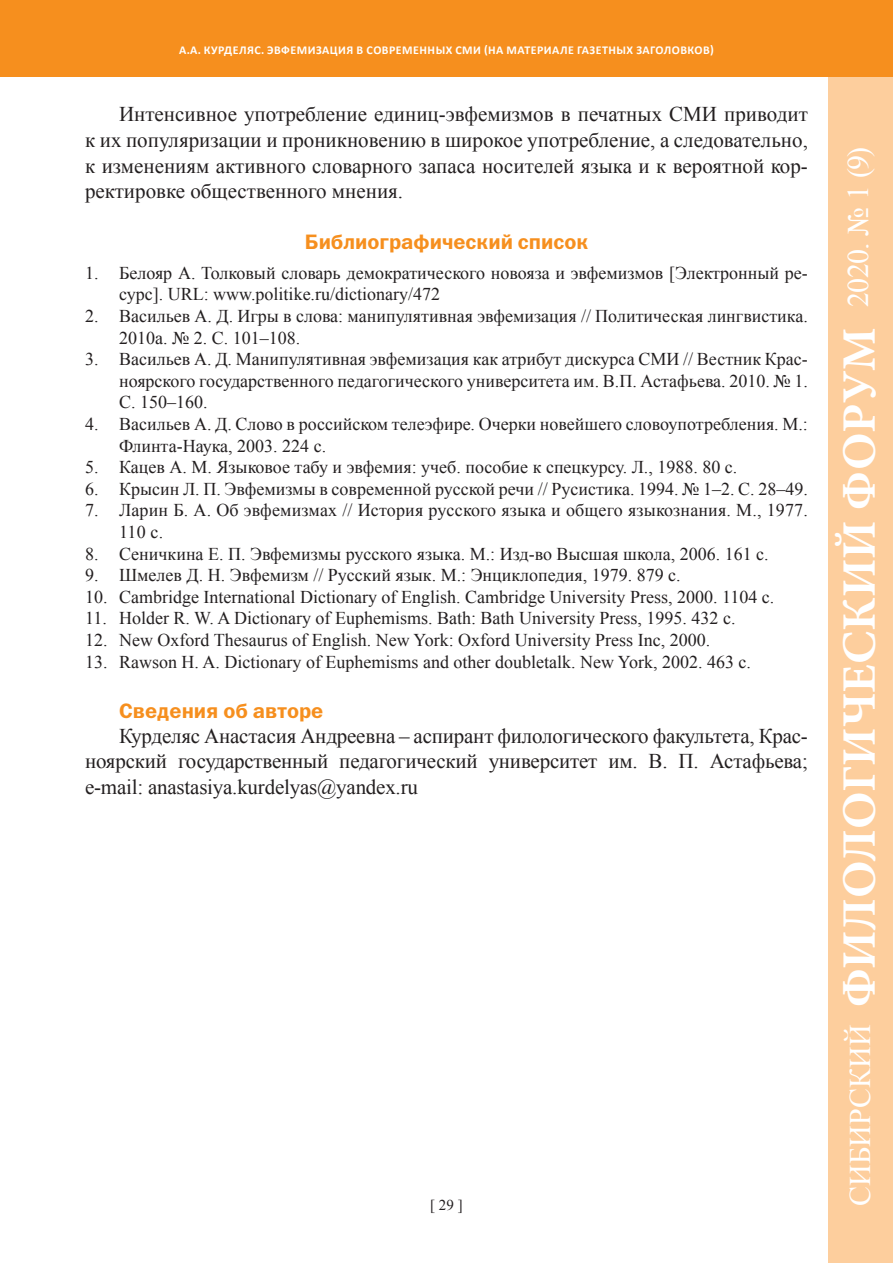
<style>
.page{position:relative;width:893px;height:1263px;background:#fff}
.page>*{position:absolute;margin:0;border:0;box-sizing:border-box;transform-origin:0 0}
.t1{font:700 48px "Minion Pro";color:#fff}
.t2{font:30px "Times New Roman";letter-spacing:-.005em;color:#fff}
.t3{font:21px/25.8px "Times New Roman";letter-spacing:-.01em;color:#231f20;text-align:justify}
.t4{font:21px "ez Franklin Goth Demi";color:#f68f1e}
.t5{font:18px/21.6px "Times New Roman";color:#231f20}
.t6{font:15px "Times New Roman";color:#231f20}
.t7{font:700 12px "Calibri";letter-spacing:.04em;color:#fff}
</style>
<div class="page">
<div style="left:828px;top:0;width:65px;height:1263px;background:#fdce9d"></div>
<div style="left:0;top:0;width:893px;height:77px;background:#f68f1e"></div>
<p class="t7" style="left:179px;top:43px;width:54px">А.А. Курделяс</p>
<p class="t7" style="left:261px;top:43px;width:454px">. ЭВФЕМИЗАЦИЯ В СОВРЕМЕННЫХ СМИ (НА МАТЕРИАЛЕ ГАЗЕТНЫХ ЗАГОЛОВКОВ)</p>
<p class="t3" style="left:85px;top:101px;width:724px;text-indent:34px">Интенсивное употребление единиц-эвфемизмов в печатных СМИ приводит к их популяризации и проникновению в широкое употребление, а следовательно, к изменениям активного словарного запаса носителей языка и к вероятной кор&shy;ректировке общественного мнения.</p>
<p class="t4" style="left:305px;top:230px;width:285px">Библиографический список</p>
<p class="t5" style="left:119px;top:262px;width:690px;text-indent:-34px">1. Белояр А. Толковый словарь демократического новояза и эвфемизмов [Электронный ре&shy;сурс]. URL: www.politike.ru/dictionary/472</p>
<p class="t5" style="left:119px;top:305px;width:690px;text-indent:-34px">2. Васильев А. Д. Игры в слова: манипулятивная эвфемизация // Политическая лингвистика.<br>2010а. № 2. С. 101–108.</p>
<p class="t5" style="left:119px;top:348px;width:690px;text-align:justify;text-indent:-34px">3. Васильев А. Д. Манипулятивная эвфемизация как атрибут дискурса СМИ // Вестник Крас&shy;ноярского государственного педагогического университета им. В.П. Астафьева. 2010. № 1.<br>С. 150–160.</p>
<p class="t5" style="left:119px;top:413px;width:690px;text-indent:-34px">4. Васильев А. Д. Слово в российском телеэфире. Очерки новейшего словоупотребления. М.:<br>Флинта-Наука, 2003. 224 с.</p>
<p class="t5" style="left:85px;top:456px;width:654px">5. Кацев А. М. Языковое табу и эвфемия: учеб. пособие к спецкурсу. Л., 1988. 80 с.</p>
<p class="t5" style="left:85px;top:478px;width:724px">6. Крысин Л. П. Эвфемизмы в современной русской речи // Русистика. 1994. № 1–2. С. 28–49.</p>
<p class="t5" style="left:119px;top:499px;width:690px;text-indent:-34px">7. Ларин Б. А. Об эвфемизмах // История русского языка и общего языкознания. М., 1977.<br>110 с.</p>
<p class="t5" style="left:85px;top:542px;width:685px">8. Сеничкина Е. П. Эвфемизмы русского языка. М.: Изд-во Высшая школа, 2006. 161 с.</p>
<p class="t5" style="left:85px;top:564px;width:597px">9. Шмелев Д. Н. Эвфемизм // Русский язык. М.: Энциклопедия, 1979. 879 с.</p>
<p class="t5" style="left:85px;top:586px;width:691px">10. Cambridge International Dictionary of English. Cambridge University Press, 2000. 1104 с.</p>
<p class="t5" style="left:85px;top:607px;width:652px">11. Holder R. W. A Dictionary of Euphemisms. Bath: Bath University Press, 1995. 432 с.</p>
<p class="t5" style="left:85px;top:629px;width:627px">12. New Oxford Thesaurus of English. New York: Oxford University Press Inc, 2000.</p>
<p class="t5" style="left:85px;top:650px;width:667px">13. Rawson H. A. Dictionary of Euphemisms and other doubletalk. New York, 2002. 463 с.</p>
<p class="t4" style="left:119px;top:699px;width:206px">Сведения об авторе</p>
<p class="t3" style="left:85px;top:723px;width:724px;line-height:25.2px;text-indent:34px">Курделяс Анастасия Андреевна – аспирант филологического факультета, Крас&shy;ноярский государственный педагогический университет им. В. П. Астафьева; e-mail: anastasiya.kurdelyas@yandex.ru</p>
<p class="t6" style="left:430px;top:1194px;width:34px">[ 29 ]</p>
<h2 class="t2" style="left:838px;top:307px;width:161px;rotate:-90deg">2020. № 1 (9)</h2>
<h1 class="t1" style="left:831px;top:1007px;width:681px;rotate:-90deg">ФИЛОЛОГИЧЕСКИЙ ФОРУМ</h1>
<h2 class="t2" style="left:840px;top:1206px;width:183px;rotate:-90deg">СИБИРСКИЙ</h2>
</div>
